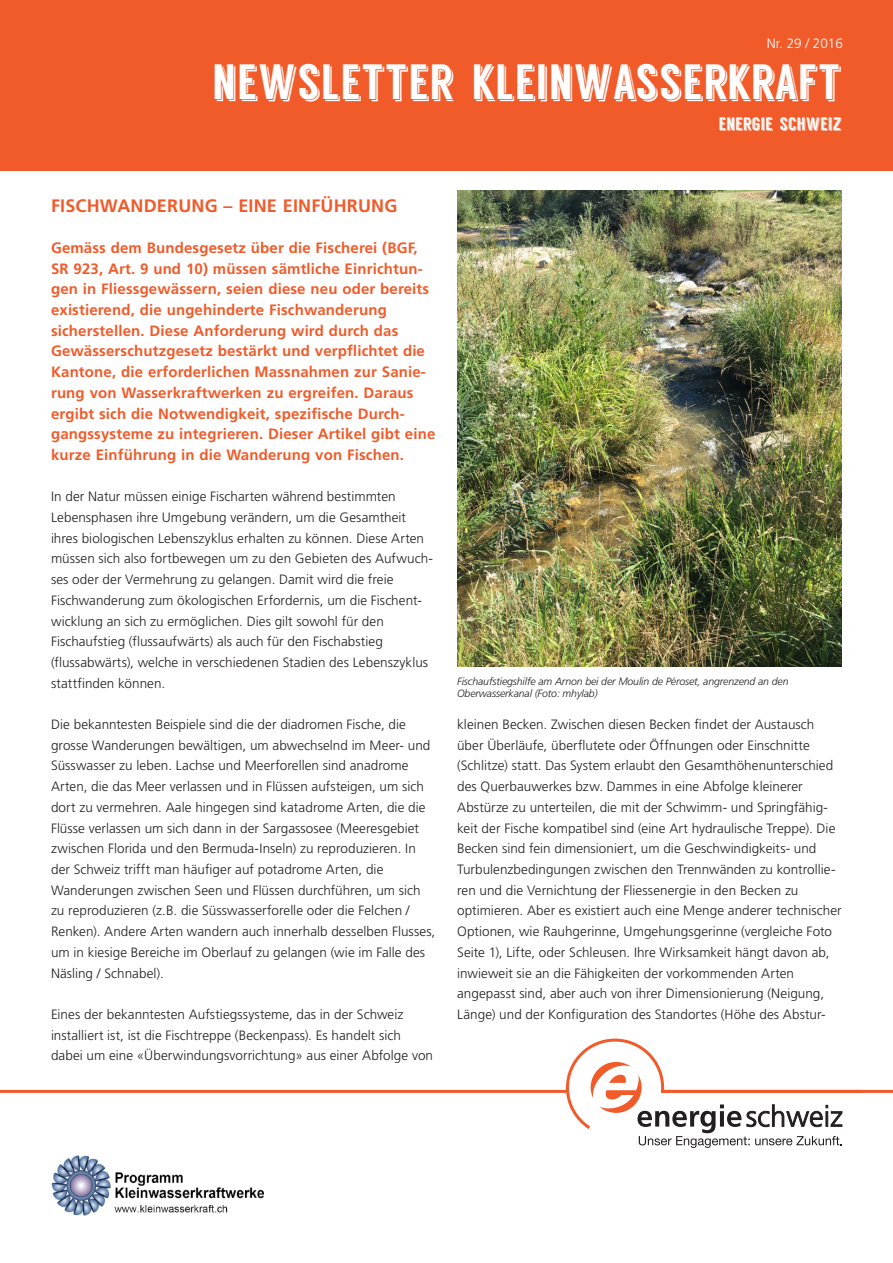
<style>
.page{position:relative;width:893px;height:1263px;background:#fff}
.page>*{position:absolute;margin:0;border:0;box-sizing:border-box;transform-origin:0 0}
.Merkblatttittel{font:49.5px "Langdon";color:#fff}
.Kapitel_Zwischentite{font:700 18px "Frutiger LT Std";letter-spacing:.01em;color:#f15b2a}
.Merkblattuntertitel{font:18px "Langdon";color:#fff}
.Leadtext{font:700 15px/20.7px "Frutiger LT Std";letter-spacing:.01em;color:#f15b2a}
.Fliesstext{font:300 13.5px/20.7px "Frutiger LT Std";letter-spacing:.005em;color:#231f20}
.Zielpublikum{font:300 13.5px "Frutiger LT Std";color:#fff}
.Legende{font:italic 300 10.5px/12px "Frutiger LT Std";letter-spacing:-.01em;color:#231f20}
</style>
<div class="page">
<div style="left:0;top:0;width:893px;height:170px;background:#f15b2a"></div>
<img style="left:457px;top:191px;width:385px;height:476px">
<hr style="left:0;top:1090px;width:893px;height:3px;background:#f15b2a">
<svg style="left:564px;top:1038px;width:302px;height:110px"></svg>
<img style="left:51px;top:1156px;width:213px;height:59px">
<p class="Zielpublikum" style="left:767px;top:36px;width:78px">Nr. 29 / 2016</p>
<p class="Merkblatttittel" style="left:213px;top:56px;width:631px">NEWSLETTER KLEINWASSERKRAFT</p>
<p class="Merkblattuntertitel" style="left:719px;top:114px;width:125px">ENERGIE SCHWEIZ</p>
<p class="Kapitel_Zwischentite" style="left:51px;top:195px;width:348px">FISCHWANDERUNG – EINE EINFÜHRUNG</p>
<p class="Leadtext" style="left:51px;top:237px;width:386px">Gemäss dem Bundesgesetz über die Fischerei (BGF, SR 923, Art. 9 und 10) müssen sämtliche Einrichtun&shy;gen in Fliessgewässern, seien diese neu oder bereits existierend, die ungehinderte Fischwanderung sicherstellen. Diese Anforderung wird durch das Gewässerschutzgesetz bestärkt und verpflichtet die Kantone, die erforderlichen Massnahmen zur Sanie&shy;rung von Wasserkraftwerken zu ergreifen. Daraus ergibt sich die Notwendigkeit, spezifische Durch&shy;gangssysteme zu integrieren. Dieser Artikel gibt eine kurze Einführung in die Wanderung von Fischen.</p>
<p class="Fliesstext" style="left:51px;top:486px;width:383px">In der Natur müssen einige Fischarten während bestimmten Lebensphasen ihre Umgebung verändern, um die Gesamtheit ihres biologischen Lebenszyklus erhalten zu können. Diese Arten müssen sich also fortbewegen um zu den Gebieten des Aufwuch&shy;ses oder der Vermehrung zu gelangen. Damit wird die freie Fischwanderung zum ökologischen Erfordernis, um die Fischent&shy;wicklung an sich zu ermöglichen. Dies gilt sowohl für den Fischaufstieg (flussaufwärts) als auch für den Fischabstieg (flussabwärts), welche in verschiedenen Stadien des Lebenszyklus stattfinden können.</p>
<p class="Fliesstext" style="left:51px;top:714px;width:386px">Die bekanntesten Beispiele sind die der diadromen Fische, die grosse Wanderungen bewältigen, um abwechselnd im Meer- und Süsswasser zu leben. Lachse und Meerforellen sind anadrome Arten, die das Meer verlassen und in Flüssen aufsteigen, um sich dort zu vermehren. Aale hingegen sind katadrome Arten, die die Flüsse verlassen um sich dann in der Sargassosee (Meeresgebiet zwischen Florida und den Bermuda-Inseln) zu reproduzieren. In der Schweiz trifft man häufiger auf potadrome Arten, die Wanderungen zwischen Seen und Flüssen durchführen, um sich zu reproduzieren (z.B. die Süsswasserforelle oder die Felchen / Renken). Andere Arten wandern auch innerhalb desselben Flusses, um in kiesige Bereiche im Oberlauf zu gelangen (wie im Falle des Näsling / Schnabel).</p>
<p class="Fliesstext" style="left:51px;top:1004px;width:384px">Eines der bekanntesten Aufstiegssysteme, das in der Schweiz installiert ist, ist die Fischtreppe (Beckenpass). Es handelt sich dabei um eine «Überwindungsvorrichtung» aus einer Abfolge von</p>
<p class="Legende" style="left:457px;top:676px;width:333px">Fischaufstiegshilfe am Arnon bei der Moulin de Péroset, angrenzend an den<br>Oberwasserkanal (Foto: mhylab)</p>
<p class="Fliesstext" style="left:457px;top:714px;width:386px">kleinen Becken. Zwischen diesen Becken findet der Austausch über Überläufe, überflutete oder Öffnungen oder Einschnitte (Schlitze) statt. Das System erlaubt den Gesamthöhenunterschied des Querbauwerkes bzw. Dammes in eine Abfolge kleinerer Abstürze zu unterteilen, die mit der Schwimm- und Springfähig&shy;keit der Fische kompatibel sind (eine Art hydraulische Treppe). Die Becken sind fein dimensioniert, um die Geschwindigkeits- und Turbulenzbedingungen zwischen den Trennwänden zu kontrollie&shy;ren und die Vernichtung der Fliessenergie in den Becken zu optimieren. Aber es existiert auch eine Menge anderer technischer Optionen, wie Rauhgerinne, Umgehungsgerinne (vergleiche Foto Seite 1), Lifte, oder Schleusen. Ihre Wirksamkeit hängt davon ab, inwieweit sie an die Fähigkeiten der vorkommenden Arten angepasst sind, aber auch von ihrer Dimensionierung (Neigung, Länge) und der Konfiguration des Standortes (Höhe des Abstur-</p>
</div>
